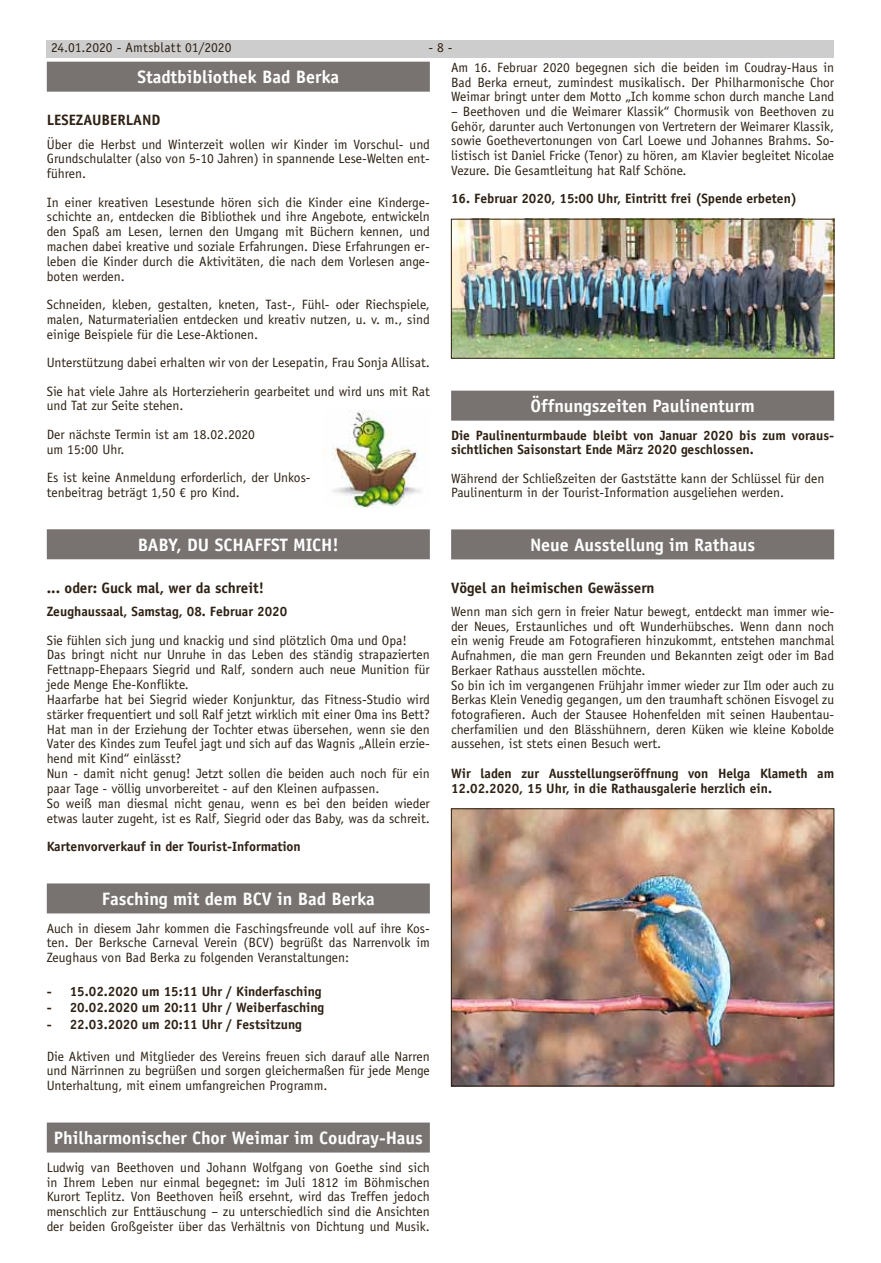
<style>
.page{position:relative;width:881px;height:1263px;background:#fff}
.page>*{position:absolute;margin:0;border:0;box-sizing:border-box;transform-origin:0 0}
.t1{font:700 18px "Officina Sans LT";color:#fff}
.t2{font:700 15px "Officina Sans LT";color:#2e2113}
.t3{font:13.5px/14.9px "Officina Sans LT";color:#2e2113}
.t4{font:700 13.5px/14.7px "Officina Sans LT";color:#2e2113}
</style>
<div class="page">
<div style="left:47px;top:40px;width:786px;height:17px;background:#cecdcd"></div>
<div style="left:451px;top:391px;width:382px;height:30px;background:#787370"></div>
<div style="left:451px;top:529px;width:382px;height:30px;background:#787370"></div>
<img style="left:453px;top:221px;width:378px;height:135px">
<div style="left:451px;top:219px;width:382px;height:139px;border:1px solid #2e2113"></div>
<img style="left:453px;top:810px;width:378px;height:274px">
<div style="left:451px;top:808px;width:382px;height:278px;border:1px solid #2e2113"></div>
<div style="left:47px;top:62px;width:382px;height:30px;background:#787370"></div>
<div style="left:47px;top:529px;width:382px;height:30px;background:#787370"></div>
<div style="left:47px;top:883px;width:382px;height:30px;background:#787370"></div>
<div style="left:47px;top:1122px;width:382px;height:30px;background:#787370"></div>
<img style="left:323px;top:411px;width:98px;height:97px">
<p class="t3" style="left:51px;top:40px;width:182px">24.01.2020 - Amtsblatt 01/2020</p>
<p class="t3" style="left:451px;top:38px;width:384px;line-height:19.4px;text-indent:-23px">- 8 -<br>Am 16. Februar 2020 begegnen sich die beiden im Coudray-Haus in</p>
<p class="t3" style="left:451px;top:75px;width:384px">Bad Berka erneut, zumindest musikalisch. Der Philharmonische Chor<br>Weimar bringt unter dem Motto „Ich komme schon durch manche Land</p>
<p class="t3" style="left:451px;top:104px;width:384px;text-align:justify">– Beethoven und die Weimarer Klassik“ Chormusik von Beethoven zu Gehör, darunter auch Vertonungen von Vertretern der Weimarer Klassik, sowie Goethevertonungen von Carl Loewe und Johannes Brahms. So&shy;listisch ist Daniel Fricke (Tenor) zu hören, am Klavier begleitet Nicolae Vezure. Die Gesamtleitung hat Ralf Schöne.</p>
<p class="t4" style="left:451px;top:191px;width:347px">16. Februar 2020, 15:00 Uhr, Eintritt frei (Spende erbeten)</p>
<h1 class="t1" style="left:137px;top:66px;width:203px">Stadtbibliothek Bad Berka</h1>
<p class="t2" style="left:47px;top:111px;width:115px">LESEZAUBERLAND</p>
<p class="t3" style="left:47px;top:137px;width:384px;text-align:justify">Über die Herbst und Winterzeit wollen wir Kinder im Vorschul- und Grundschulalter (also von 5-10 Jahren) in spannende Lese-Welten ent&shy;führen.</p>
<p class="t3" style="left:47px;top:195px;width:384px;text-align:justify">In einer kreativen Lesestunde hören sich die Kinder eine Kinderge&shy;schichte an, entdecken die Bibliothek und ihre Angebote, entwickeln den Spaß am Lesen, lernen den Umgang mit Büchern kennen, und machen dabei kreative und soziale Erfahrungen. Diese Erfahrungen er&shy;leben die Kinder durch die Aktivitäten, die nach dem Vorlesen ange&shy;boten werden.</p>
<p class="t3" style="left:47px;top:297px;width:384px;text-align:justify">Schneiden, kleben, gestalten, kneten, Tast-, Fühl- oder Riechspiele, malen, Naturmaterialien entdecken und kreativ nutzen, u. v. m., sind einige Beispiele für die Lese-Aktionen.</p>
<p class="t3" style="left:47px;top:348px;width:384px;line-height:28.3px">Unterstützung dabei erhalten wir von der Lesepatin, Frau Sonja Allisat.<br>Sie hat viele Jahre als Horterzieherin gearbeitet und wird uns mit Rat</p>
<p class="t3" style="left:47px;top:392px;width:210px;line-height:28.3px">und Tat zur Seite stehen.<br>Der nächste Termin ist am 18.02.2020</p>
<p class="t3" style="left:47px;top:435px;width:265px;line-height:28.3px">um 15:00 Uhr.<br>Es ist keine Anmeldung erforderlich, der Unkos-</p>
<p class="t3" style="left:47px;top:485px;width:194px">tenbeitrag beträgt 1,50 € pro Kind.</p>
<h1 class="t1" style="left:138px;top:533px;width:202px">BABY, DU SCHAFFST MICH!</h1>
<p class="t2" style="left:47px;top:578px;width:218px">... oder: Guck mal, wer da schreit!</p>
<p class="t4" style="left:47px;top:604px;width:242px">Zeughaussaal, Samstag, 08. Februar 2020</p>
<p class="t3" style="left:47px;top:632px;width:384px">Sie fühlen sich jung und knackig und sind plötzlich Oma und Opa!<br>Das bringt nicht nur Unruhe in das Leben des ständig strapazierten Fettnapp-Ehepaars Siegrid und Ralf, sondern auch neue Munition für jede Menge Ehe-Konflikte.<br>Haarfarbe hat bei Siegrid wieder Konjunktur, das Fitness-Studio wird stärker frequentiert und soll Ralf jetzt wirklich mit einer Oma ins Bett?<br>Hat man in der Erziehung der Tochter etwas übersehen, wenn sie den Vater des Kindes zum Teufel jagt und sich auf das Wagnis „Allein erzie&shy;hend mit Kind“ einlässt?<br>Nun - damit nicht genug! Jetzt sollen die beiden auch noch für ein paar Tage - völlig unvorbereitet - auf den Kleinen aufpassen.<br>So weiß man diesmal nicht genau, wenn es bei den beiden wieder etwas lauter zugeht, ist es Ralf, Siegrid oder das Baby, was da schreit.</p>
<p class="t4" style="left:47px;top:839px;width:255px">Kartenvorverkauf in der Tourist-Information</p>
<h1 class="t1" style="left:530px;top:395px;width:226px">Öffnungszeiten Paulinenturm</h1>
<p class="t4" style="left:451px;top:427px;width:384px">Die Paulinenturmbaude bleibt von Januar 2020 bis zum voraus&shy;sichtlichen Saisonstart Ende März 2020 geschlossen.</p>
<p class="t3" style="left:451px;top:471px;width:374px">Während der Schließzeiten der Gaststätte kann der Schlüssel für den<br>Paulinenturm in der Tourist-Information ausgeliehen werden.</p>
<h1 class="t1" style="left:530px;top:533px;width:226px">Neue Ausstellung im Rathaus</h1>
<p class="t2" style="left:451px;top:578px;width:205px">Vögel an heimischen Gewässern</p>
<p class="t3" style="left:451px;top:604px;width:384px">Wenn man sich gern in freier Natur bewegt, entdeckt man immer wie&shy;der Neues, Erstaunliches und oft Wunderhübsches. Wenn dann noch ein wenig Freude am Fotografieren hinzukommt, entstehen manchmal Aufnahmen, die man gern Freunden und Bekannten zeigt oder im Bad Berkaer Rathaus ausstellen möchte.<br>So bin ich im vergangenen Frühjahr immer wieder zur Ilm oder auch zu Berkas Klein Venedig gegangen, um den traumhaft schönen Eisvogel zu fotografieren. Auch der Stausee Hohenfelden mit seinen Haubentau&shy;cherfamilien und den Blässhühnern, deren Küken wie kleine Kobolde aussehen, ist stets einen Besuch wert.</p>
<p class="t4" style="left:451px;top:766px;width:384px">Wir laden zur Ausstellungseröffnung von Helga Klameth am<br>12.02.2020, 15 Uhr, in die Rathausgalerie herzlich ein.</p>
<h1 class="t1" style="left:102px;top:887px;width:274px">Fasching mit dem BCV in Bad Berka</h1>
<p class="t3" style="left:47px;top:920px;width:384px;text-align:justify">Auch in diesem Jahr kommen die Faschingsfreunde voll auf ihre Kos&shy;ten. Der Berksche Carneval Verein (BCV) begrüßt das Narrenvolk im Zeughaus von Bad Berka zu folgenden Veranstaltungen:</p>
<p class="t4" style="left:47px;top:983px;width:276px">- 15.02.2020 um 15:11 Uhr / Kinderfasching</p>
<p class="t4" style="left:47px;top:1000px;width:279px">- 20.02.2020 um 20:11 Uhr / Weiberfasching</p>
<p class="t4" style="left:47px;top:1017px;width:256px">- 22.03.2020 um 20:11 Uhr / Festsitzung</p>
<p class="t3" style="left:47px;top:1048px;width:384px;text-align:justify">Die Aktiven und Mitglieder des Vereins freuen sich darauf alle Narren und Närrinnen zu begrüßen und sorgen gleichermaßen für jede Menge Unterhaltung, mit einem umfangreichen Programm.</p>
<h1 class="t1" style="left:54px;top:1127px;width:370px">Philharmonischer Chor Weimar im Coudray-Haus</h1>
<p class="t3" style="left:47px;top:1160px;width:384px;text-align:justify">Ludwig van Beethoven und Johann Wolfgang von Goethe sind sich in Ihrem Leben nur einmal begegnet: im Juli 1812 im Böhmischen Kurort Teplitz. Von Beethoven heiß ersehnt, wird das Treffen jedoch menschlich zur Enttäuschung – zu unterschiedlich sind die Ansichten der beiden Großgeister über das Verhältnis von Dichtung und Musik.</p>
</div>
